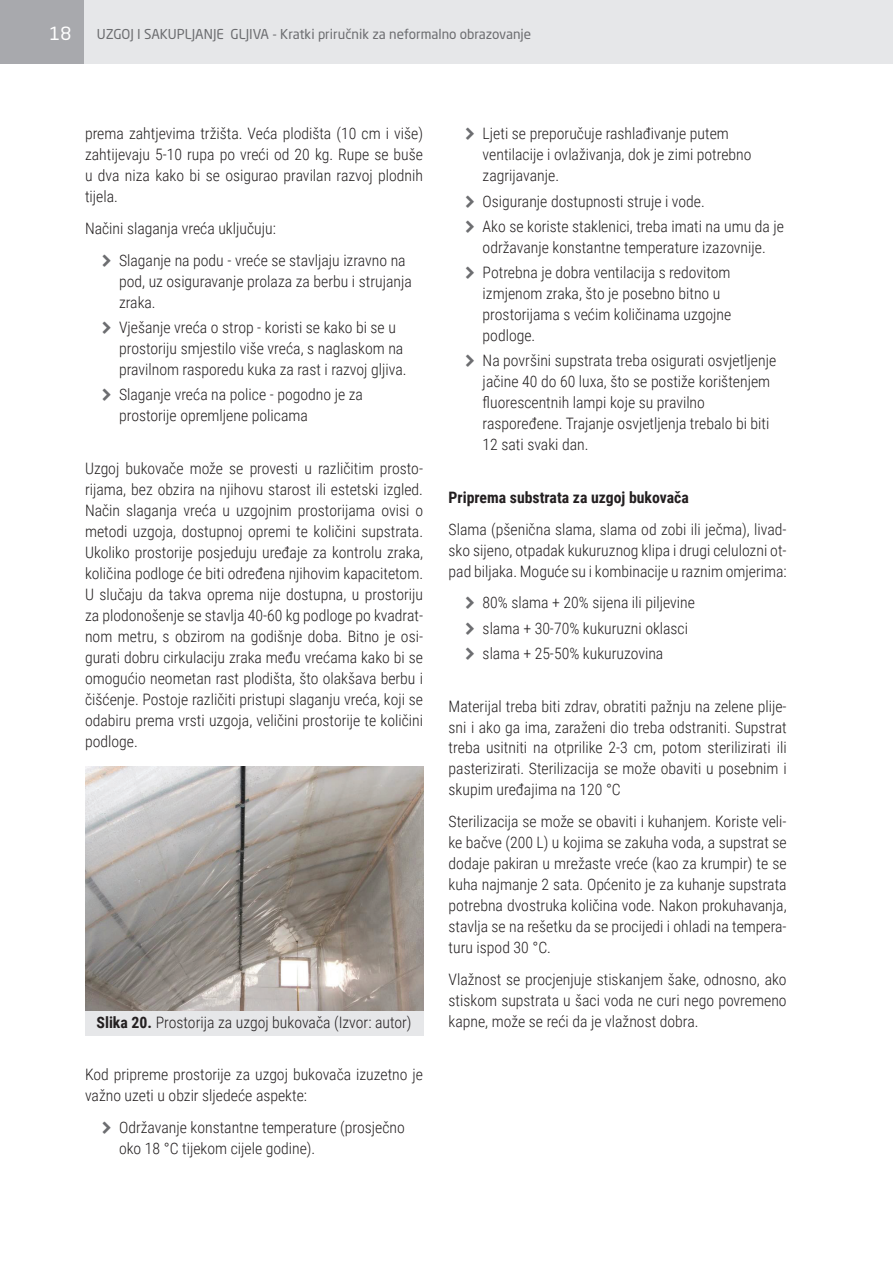
<style>
.page{position:relative;width:893px;height:1263px;background:#fff}
.page>*{position:absolute;margin:0;border:0;box-sizing:border-box;transform-origin:0 0}
.t1{font:18px "Neo Sans Pro";color:#fff}
.t2{font:300 15.75px/21px "Roboto Condensed";color:#231f20}
.t3{font:700 15.75px "Roboto Condensed";color:#231f20}
.t4{font:13.5px "Neo Sans Pro";color:#6c6d70}
.s1{font-weight:700}
</style>
<div class="page">
<div style="left:0;top:0;width:893px;height:64px;background:#e6e7e9"></div>
<div style="left:0;top:0;width:84px;height:64px;background:#a8a9ad"></div>
<img style="left:85px;top:766px;width:338px;height:246px">
<div style="left:85px;top:1012px;width:338px;height:24px;background:#e6e7e9"></div>
<p class="t1" style="left:49px;top:22px;width:23px">18</p>
<p class="t4" style="left:97px;top:26px;width:436px">UZGOJ I SAKUPLJANJE GLJIVA - Kratki priručnik za neformalno obrazovanje</p>
<p class="t2" style="left:85px;top:123px;width:340px;text-align:justify">prema zahtjevima tržišta. Veća plodišta (10 cm i više) zahtijevaju 5-10 rupa po vreći od 20 kg. Rupe se buše u dva niza kako bi se osigurao pravilan razvoj plodnih tijela.</p>
<p class="t2" style="left:119px;top:212px;width:288px;line-height:31.7px;text-indent:-34px">Načini slaganja vreća uključuju:<br>Slaganje na podu - vreće se stavljaju izravno na</p>
<p class="t2" style="left:119px;top:270px;width:294px">pod, uz osiguravanje prolaza za berbu i strujanja zraka.</p>
<p class="t2" style="left:119px;top:316px;width:289px">Vješanje vreća o strop - koristi se kako bi se u prostoriju smjestilo više vreća, s naglaskom na pravilnom rasporedu kuka za rast i razvoj gljiva.</p>
<p class="t2" style="left:119px;top:383px;width:245px">Slaganje vreća na police - pogodno je za prostorije opremljene policama</p>
<p class="t2" style="left:85px;top:457px;width:340px;text-align:justify">Uzgoj bukovače može se provesti u različitim prosto&shy;rijama, bez obzira na njihovu starost ili estetski izgled.<br>Način slaganja vreća u uzgojnim prostorijama ovisi o metodi uzgoja, dostupnoj opremi te količini supstrata.<br>Ukoliko prostorije posjeduju uređaje za kontrolu zraka, količina podloge će biti određena njihovim kapacitetom.<br>U slučaju da takva oprema nije dostupna, u prostoriju za plodonošenje se stavlja 40-60 kg podloge po kvadrat&shy;nom metru, s obzirom na godišnje doba. Bitno je osi&shy;gurati dobru cirkulaciju zraka među vrećama kako bi se omogućio neometan rast plodišta, što olakšava berbu i čišćenje. Postoje različiti pristupi slaganju vreća, koji se odabiru prema vrsti uzgoja, veličini prostorije te količini podloge.</p>
<p class="t2" style="left:483px;top:123px;width:270px">Ljeti se preporučuje rashlađivanje putem ventilacije i ovlaživanja, dok je zimi potrebno zagrijavanje.</p>
<p class="t2" style="left:483px;top:188px;width:303px;line-height:25.2px">Osiguranje dostupnosti struje i vode.<br>Ako se koriste staklenici, treba imati na umu da je</p>
<p class="t2" style="left:483px;top:234px;width:285px;line-height:25.2px">održavanje konstantne temperature izazovnije.<br>Potrebna je dobra ventilacija s redovitom</p>
<p class="t2" style="left:483px;top:282px;width:250px">izmjenom zraka, što je posebno bitno u prostorijama s većim količinama uzgojne podloge.</p>
<p class="t2" style="left:483px;top:350px;width:295px">Na površini supstrata treba osigurati osvjetljenje jačine 40 do 60 luxa, što se postiže korištenjem fluorescentnih lampi koje su pravilno raspoređene. Trajanje osvjetljenja trebalo bi biti 12 sati svaki dan.</p>
<p class="t3" style="left:449px;top:486px;width:242px">Priprema substrata za uzgoj bukovača</p>
<p class="t2" style="left:449px;top:518px;width:340px;text-align:justify">Slama (pšenična slama, slama od zobi ili ječma), livad&shy;sko sijeno, otpadak kukuruznog klipa i drugi celulozni ot&shy;pad biljaka. Moguće su i kombinacije u raznim omjerima:</p>
<p class="t2" style="left:483px;top:589px;width:214px;line-height:25.2px">80% slama + 20% sijena ili piljevine slama + 30-70% kukuruzni oklasci slama + 25-50% kukuruzovina</p>
<p class="t2" style="left:449px;top:695px;width:340px;text-align:justify">Materijal treba biti zdrav, obratiti pažnju na zelene plije&shy;sni i ako ga ima, zaraženi dio treba odstraniti. Supstrat treba usitniti na otprilike 2-3 cm, potom sterilizirati ili pasterizirati. Sterilizacija se može obaviti u posebnim i skupim uređajima na 120 °C</p>
<p class="t2" style="left:449px;top:810px;width:340px;text-align:justify">Sterilizacija se može se obaviti i kuhanjem. Koriste veli&shy;ke bačve (200 L) u kojima se zakuha voda, a supstrat se dodaje pakiran u mrežaste vreće (kao za krumpir) te se kuha najmanje 2 sata. Općenito je za kuhanje supstrata potrebna dvostruka količina vode. Nakon prokuhavanja, stavlja se na rešetku da se procijedi i ohladi na tempera&shy;turu ispod 30 °C.</p>
<p class="t2" style="left:449px;top:968px;width:340px">Vlažnost se procjenjuje stiskanjem šake, odnosno, ako stiskom supstrata u šaci voda ne curi nego povremeno</p>
<p class="t2" style="left:97px;top:1011px;width:317px"><span class="s1">Slika 20.</span> Prostorija za uzgoj bukovača (Izvor: autor)</p>
<p class="t2" style="left:449px;top:1010px;width:251px">kapne, može se reći da je vlažnost dobra.</p>
<p class="t2" style="left:85px;top:1064px;width:340px">Kod pripreme prostorije za uzgoj bukovača izuzetno je važno uzeti u obzir sljedeće aspekte:</p>
<p class="t2" style="left:119px;top:1116px;width:287px">Održavanje konstantne temperature (prosječno oko 18 °C tijekom cijele godine).</p>
</div>
